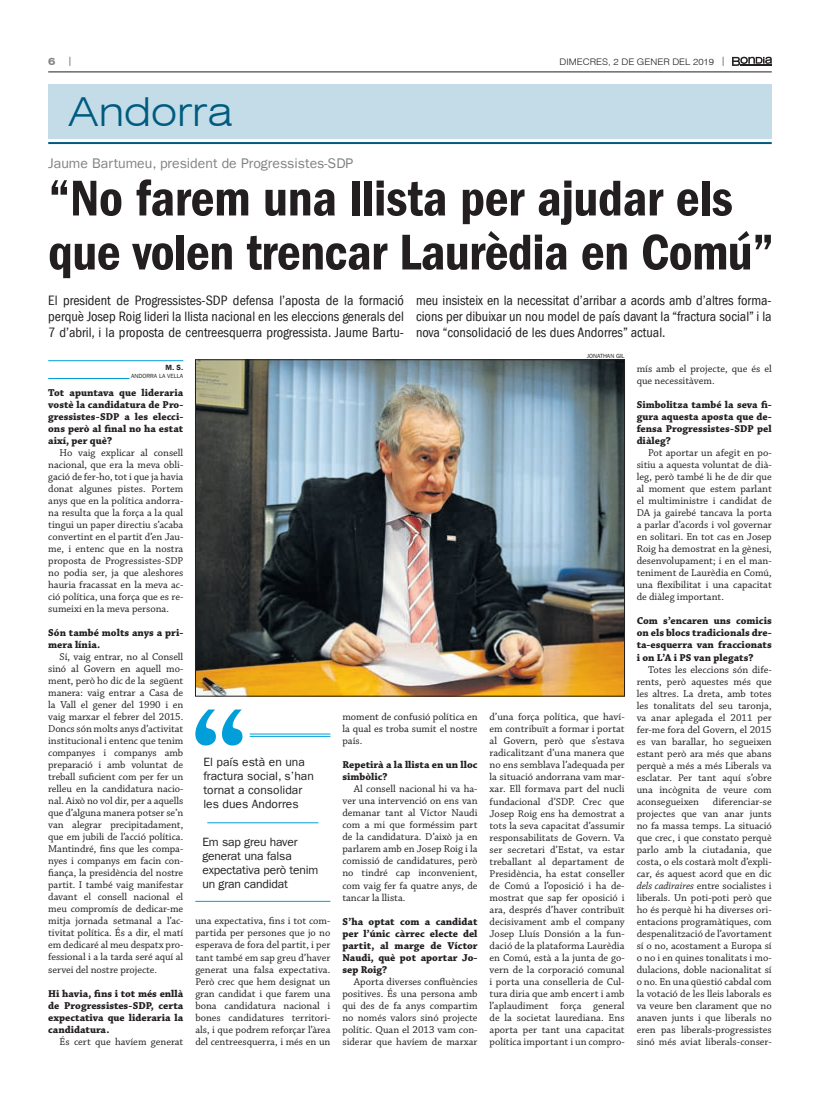
<style>
.page{position:relative;width:820px;height:1106px;background:#fff}
.page>*{position:absolute;margin:0;border:0;box-sizing:border-box;transform-origin:0 0}
.t1{font:600 condensed 52px/54px "Franklin Gothic LT";letter-spacing:-.01em;color:#231f20}
.t2{font:300 expanded 40px "Swiss 721 BT";color:#005b7f}
.t3{font:condensed 14px/16px "Franklin Gothic LT";color:#231f20;text-align:justify}
.t4{font:14px "Franklin Gothic LT";color:#808285}
.t5{font:12px/14px "Franklin Gothic LT";letter-spacing:-.015em;color:#231f20}
.t6{font:10.5px/12px "Chaparral Pro";color:#231f20;text-align:justify}
.t7{font:700 10.5px/12px "Chaparral Pro";color:#231f20;text-align:justify}
.t8{font:700 expanded 10px "Swiss 721 BT";color:#808285}
.t9{font:300 9px "Swiss 721 BT";color:#231f20;scale:1.1 1}
.t10{font:600 7.5px "Franklin Gothic LT";color:#231f20}
.t11{font:6px "Franklin Gothic LT";color:#231f20}
.s1{font-style:italic}
</style>
<div class="page">
<hr style="left:48px;top:72px;width:723px;height:1px;background:#231f20">
<svg style="left:732px;top:57px;width:39px;height:9px"></svg>
<div style="left:48px;top:84px;width:723px;height:54px;background:#c3dce8"></div>
<hr style="left:48px;top:142px;width:723px;height:2px;background:#005b7f">
<hr style="left:48px;top:360px;width:135px;height:1px;background:#009fda">
<hr style="left:48px;top:378px;width:81px;height:1px;background:#009fda">
<hr style="left:207px;top:822px;width:111px;height:1px;background:#009fda">
<svg style="left:195px;top:709px;width:47px;height:36px"></svg>
<hr style="left:250px;top:733px;width:80px;height:1px;background:#009fda">
<hr style="left:250px;top:736px;width:80px;height:1px;background:#009fda">
<hr style="left:195px;top:901px;width:135px;height:1px;background:#009fda">
<img style="left:197px;top:361px;width:425px;height:333px">
<div style="left:195px;top:359px;width:429px;height:337px;border:1px solid #231f20"></div>
<p class="t8" style="left:48px;top:55px;width:9px">6</p>
<p class="t9" style="left:559px;top:56px;width:142px">DIMECRES, 2 DE GENER DEL 2019</p>
<h2 class="t2" style="left:68px;top:88px;width:166px">Andorra</h2>
<h3 class="t4" style="left:48px;top:155px;width:306px">Jaume Bartumeu, president de Progressistes-SDP</h3>
<h1 class="t1" style="left:48px;top:171px;width:727px">“No farem una llista per ajudar els que volen trencar Laurèdia en Comú”</h1>
<h3 class="t3" style="left:48px;top:293px;width:357px">El president de Progressistes-SDP defensa l’aposta de la formació perquè Josep Roig lideri la llista nacional en les eleccions generals del 7 d’abril, i la proposta de centreesquerra progressista. Jaume Bartu-</h3>
<h3 class="t3" style="left:416px;top:293px;width:357px">meu insisteix en la necessitat d’arribar a acords amb d’altres forma&shy;cions per dibuixar un nou model de país davant la “fractura social” i la nova “consolidació de les dues Andorres” actual.</h3>
<p class="t10" style="left:165px;top:363px;width:19px">M. S.</p>
<p class="t11" style="left:131px;top:373px;width:53px">anDorra la Vella</p>
<p class="t7" style="left:48px;top:387px;width:136px">Tot apuntava que lideraria vostè la candidatura de Pro&shy;gressistes-SDP a les elecci&shy;ons però al final no ha estat així, per què?</p>
<p class="t6" style="left:48px;top:447px;width:136px;text-indent:11px">Ho vaig explicar al consell nacional, que era la meva obli&shy;gació de fer-ho, tot i que ja havia donat algunes pistes. Portem anys que en la política andorra&shy;na resulta que la força a la qual tingui un paper directiu s’acaba convertint en el partit d’en Jau&shy;me, i entenc que en la nostra proposta de Progressistes-SDP no podia ser, ja que aleshores hauria fracassat en la meva ac&shy;ció política, una força que es re&shy;sumeixi en la meva persona.</p>
<p class="t7" style="left:48px;top:627px;width:136px">Són també molts anys a pri&shy;mera línia.</p>
<p class="t6" style="left:48px;top:651px;width:136px;text-indent:11px">Sí, vaig entrar, no al Consell sinó al Govern en aquell mo&shy;ment, però ho dic de la següent manera: vaig entrar a Casa de la Vall el gener del 1990 i en vaig marxar el febrer del 2015.<br>Doncs són molts anys d’activitat institucional i entenc que tenim companyes i companys amb preparació i amb voluntat de treball suficient com per fer un relleu en la candidatura nacio&shy;nal. Això no vol dir, per a aquells que d’alguna manera potser se’n van alegrar precipitadament, que em jubili de l’acció política.<br>Mantindré, fins que les compa&shy;nyes i companys em facin con&shy;fiança, la presidència del nostre partit. I també vaig manifestar davant el consell nacional el meu compromís de dedicar-me mitja jornada setmanal a l’ac&shy;tivitat política. És a dir, el matí em dedicaré al meu despatx pro&shy;fessional i a la tarda seré aquí al servei del nostre projecte.</p>
<p class="t7" style="left:48px;top:987px;width:136px">Hi havia, fins i tot més enllà de Progressistes-SDP, certa expectativa que lideraria la candidatura.</p>
<p class="t6" style="left:60px;top:1035px;width:125px">És cert que havíem generat</p>
<p class="t5" style="left:203px;top:754px;width:112px">el país està en una fractura social, s’han tornat a consolidar les dues andorres</p>
<p class="t5" style="left:202px;top:835px;width:117px">em sap greu haver generat una falsa expectativa però tenim un gran candidat</p>
<p class="t6" style="left:195px;top:915px;width:136px">una expectativa, fins i tot com&shy;partida per persones que jo no esperava de fora del partit, i per tant també em sap greu d’haver generat una falsa expectativa.<br>Però crec que hem designat un gran candidat i que farem una bona candidatura nacional i bones candidatures territori&shy;als, i que podrem reforçar l’àrea del centreesquerra, i més en un</p>
<p class="t6" style="left:342px;top:711px;width:136px">moment de confusió política en la qual es troba sumit el nostre país.</p>
<p class="t7" style="left:342px;top:759px;width:136px">Repetirà a la llista en un lloc simbòlic?</p>
<p class="t6" style="left:342px;top:783px;width:136px;text-indent:11px">Al consell nacional hi va ha&shy;ver una intervenció on ens van demanar tant al Víctor Naudi com a mi que forméssim part de la candidatura. D’això ja en parlarem amb en Josep Roig i la comissió de candidatures, però no tindré cap inconvenient, com vaig fer fa quatre anys, de tancar la llista.</p>
<p class="t7" style="left:342px;top:915px;width:136px">S’ha optat com a candidat per l’únic càrrec electe del partit, al marge de Víctor Naudi, què pot aportar Jo&shy;sep Roig?</p>
<p class="t6" style="left:342px;top:975px;width:136px;text-indent:11px">Aporta diverses confluències positives. És una persona amb qui des de fa anys compartim no només valors sinó projecte polític. Quan el 2013 vam con&shy;siderar que havíem de marxar</p>
<p class="t11" style="left:586px;top:353px;width:39px">Jonathan gil</p>
<p class="t6" style="left:489px;top:711px;width:136px">d’una força política, que haví&shy;em contribuït a formar i portat al Govern, però que s’estava radicalitzant d’una manera que no ens semblava l’adequada per la situació andorrana vam mar&shy;xar. Ell formava part del nucli fundacional d’SDP. Crec que Josep Roig ens ha demostrat a tots la seva capacitat d’assumir responsabilitats de Govern. Va ser secretari d’Estat, va estar treballant al departament de Presidència, ha estat conseller de Comú a l’oposició i ha de&shy;mostrat que sap fer oposició i ara, després d’haver contribuït decisivament amb el company Josep Lluís Donsión a la fun&shy;dació de la plataforma Laurèdia en Comú, està a la junta de go&shy;vern de la corporació comunal i porta una conselleria de Cul&shy;tura diria que amb encert i amb l’aplaudiment força general de la societat laurediana. Ens aporta per tant una capacitat política important i un compro-</p>
<p class="t6" style="left:636px;top:363px;width:136px">mís amb el projecte, que és el que necessitàvem.</p>
<p class="t7" style="left:636px;top:399px;width:136px">Simbolitza també la seva fi&shy;gura aquesta aposta que de&shy;fensa Progressistes-SDP pel diàleg?</p>
<p class="t6" style="left:636px;top:447px;width:136px;text-indent:11px">Pot aportar un afegit en po&shy;sitiu a aquesta voluntat de dià&shy;leg, però també li he de dir que al moment que estem parlant el multiministre i candidat de DA ja gairebé tancava la porta a parlar d’acords i vol governar en solitari. En tot cas en Josep Roig ha demostrat en la gènesi, desenvolupament; i en el man&shy;teniment de Laurèdia en Comú, una flexibilitat i una capacitat de diàleg important.</p>
<p class="t7" style="left:636px;top:615px;width:136px">Com s’encaren uns comicis on els blocs tradicionals dre&shy;ta-esquerra van fraccionats i on L’A i PS van plegats?</p>
<p class="t6" style="left:636px;top:663px;width:136px;text-indent:11px">Totes les eleccions són dife&shy;rents, però aquestes més que les altres. La dreta, amb totes les tonalitats del seu taronja, va anar aplegada el 2011 per fer-me fora del Govern, el 2015 es van barallar, ho segueixen estant però ara més que abans perquè a més a més Liberals va esclatar. Per tant aquí s’obre una incògnita de veure com aconsegueixen</p>
<p class="t6" style="left:636px;top:795px;width:136px;text-indent:76px">diferenciar-se projectes que van anar junts no fa massa temps. La situació que crec, i que constato perquè parlo amb la ciutadania, que costa, o els costarà molt d’expli&shy;car, és aquest acord que en dic <span class="s1">dels cadiraires</span> entre socialistes i liberals. Un poti-poti però que ho és perquè hi ha diverses ori&shy;entacions programàtiques, com despenalització de l’avortament sí o no, acostament a Europa sí o no i en quines tonalitats i mo&shy;dulacions, doble nacionalitat sí o no. En una qüestió cabdal com la votació de les lleis laborals es va veure ben clarament que no anaven junts i que liberals no eren pas liberals-progressistes sinó més aviat liberals-conser-</p>
</div>
